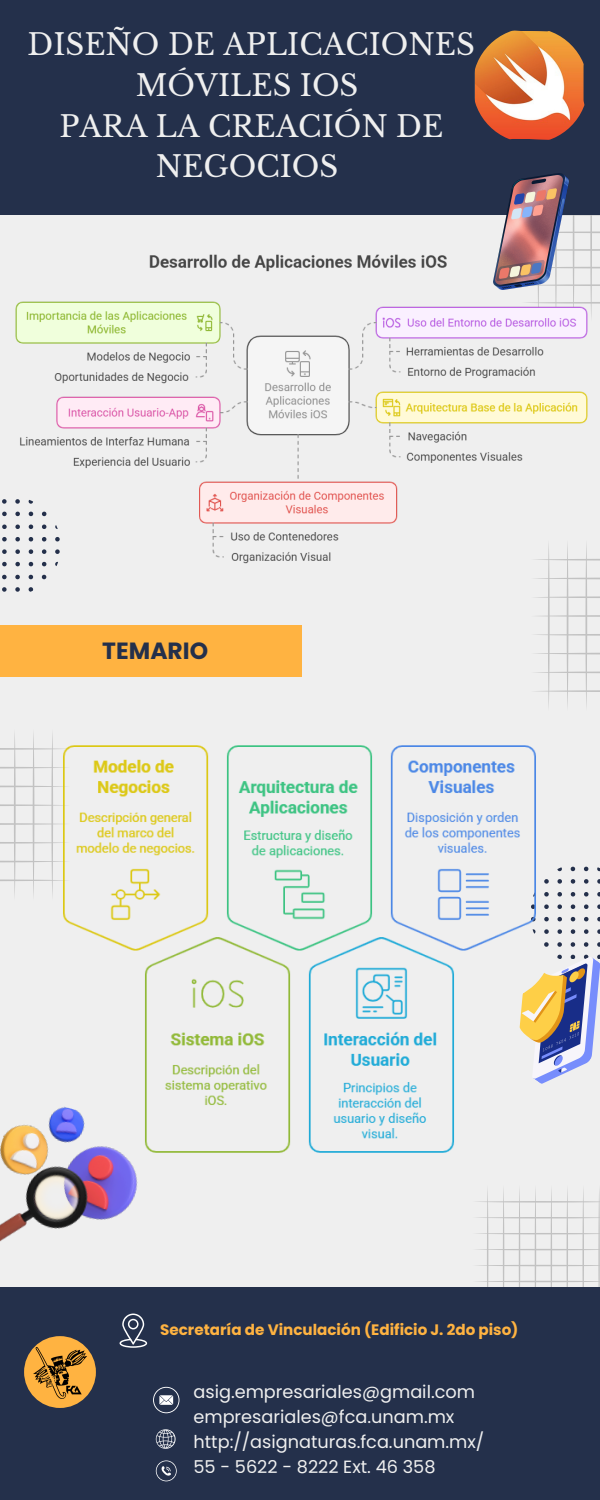
<style>
.page{position:relative;width:600px;height:1500px;background:#efefef}
.page>*{position:absolute;margin:0;border:0;box-sizing:border-box;transform-origin:0 0}
.t1{font:29.2px/40.8px "Libre Baskerville";color:#efefef;text-align:center}
.t2{font:700 23.4px "Poppins";color:#24304b}
.t3{font:17.7px/24.8px "Poppins";color:#efefef}
.t4{font:700 15.1px "Poppins";color:#ffb341}
</style>
<div class="page">
<div style="left:0;top:0;width:600px;height:215px;background:#24304b"></div>
<svg style="left:477px;top:1189px;width:123px;height:98px"></svg>
<div style="left:0;top:1287px;width:600px;height:213px;background:#24304b"></div>
<svg style="left:0;top:733px;width:53px;height:163px"></svg>
<svg style="left:2px;top:499px;width:1px;height:92px"></svg>
<img style="left:3px;top:254px;width:585px;height:338px">
<img style="left:23px;top:736px;width:551px;height:417px">
<div style="left:24px;top:1336px;width:72px;height:72px;background:#ffb341;border-radius:50%"></div>
<img style="left:33px;top:1348px;width:54px;height:51px">
<svg style="left:120px;top:1314px;width:27px;height:34px"></svg>
<svg style="left:153px;top:1387px;width:26px;height:26px"></svg>
<svg style="left:156px;top:1460px;width:21px;height:21px"></svg>
<svg style="left:156px;top:1429px;width:19px;height:20px"></svg>
<img style="left:493px;top:247px;width:7px;height:43px">
<div style="left:0;top:625px;width:302px;height:52px;background:#ffb341"></div>
<img style="left:0;top:1093px;width:153px;height:149px">
<svg style="left:493px;top:867px;width:107px;height:232px"></svg>
<svg style="left:531px;top:540px;width:69px;height:167px"></svg>
<img style="left:473px;top:28px;width:115px;height:115px;border-radius:50%">
<svg style="left:510px;top:28px;width:40px;height:4px"></svg>
<svg style="left:473px;top:70px;width:2px;height:31px"></svg>
<div style="left:584px;top:53px;width:16px;height:60px;background:#24304b"></div>
<svg style="left:500px;top:139px;width:100px;height:183px"></svg>
<p class="t1" style="left:28px;top:25px;width:449px">DISEÑO DE APLICACIONES<br>MÓVILES IOS<br>PARA LA CREACIÓN DE<br>NEGOCIOS</p>
<p class="t2" style="left:102px;top:634px;width:107px">TEMARIO</p>
<p class="t4" style="left:160px;top:1319px;width:360px">Secretaría de Vinculación (Edificio J. 2do piso)</p>
<p class="t3" style="left:193px;top:1380px;width:292px">asig.empresariales@gmail.com empresariales@fca.unam.mx http://asignaturas.fca.unam.mx/<br>55 - 5622 - 8222 Ext. 46 358</p>
</div>
